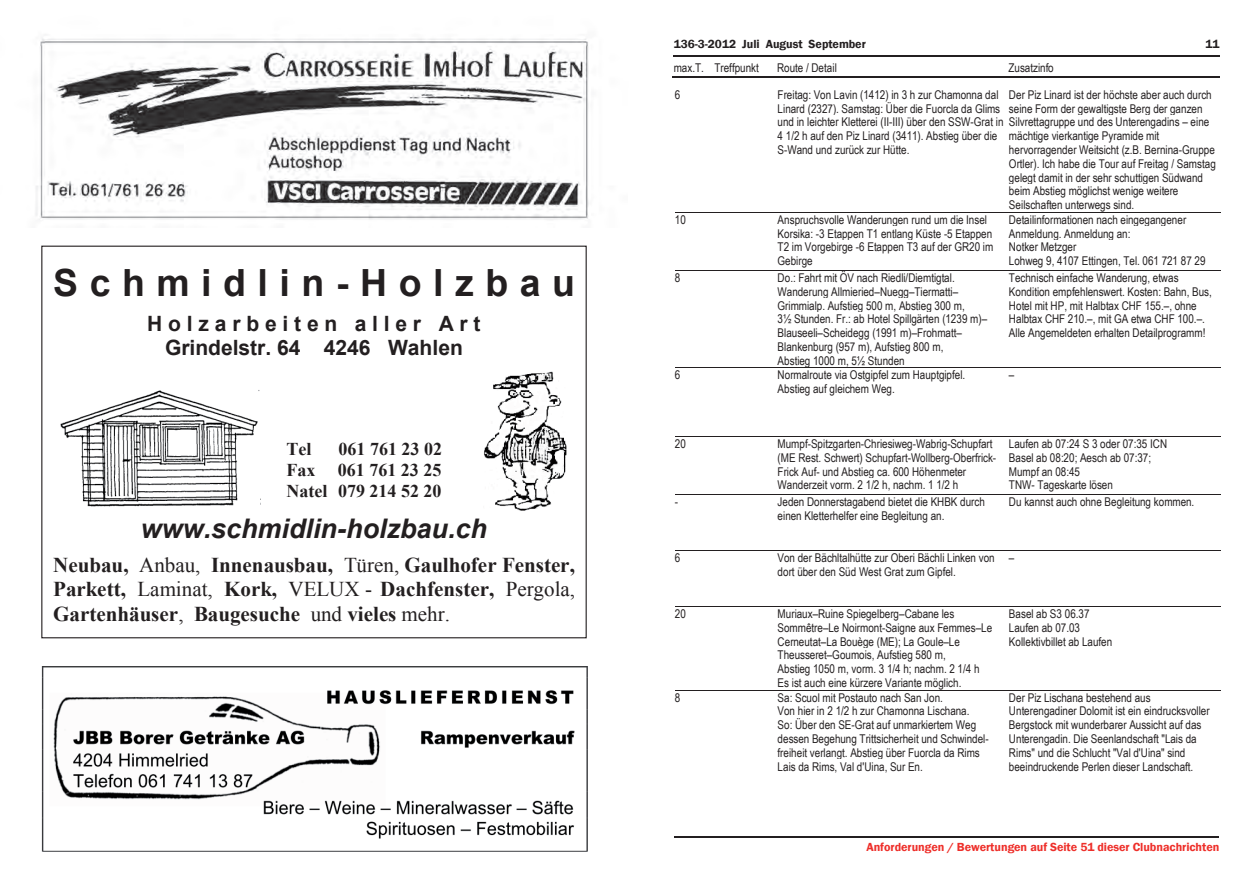
<style>
.page{position:relative;width:1257px;height:893px;background:#fff}
.page>*{position:absolute;margin:0;border:0;box-sizing:border-box;transform-origin:0 0}
.t1{font:700 37.5px "Arial";color:#231f20}
.t2{font:italic 700 27px "Arial";color:#231f20}
.t3{font:700 21px/24.6px "Times New Roman";color:#231f20;text-align:justify}
.t4{font:700 21px/24.2px "Arial";color:#231f20;text-align:center}
.t5{font:700 18px/21.5px "Times New Roman";color:#231f20;text-align:right}
.t6{font:12px/13.8px "Arial Narrow";color:#231f20}
.t7{font:12px "Franklin Gothic Demi";color:#ee2f2a}
.t8{font:12px "Franklin Gothic Demi";letter-spacing:-.005em;color:#231f20}
.s1{font-weight:400}
</style>
<div class="page">
<img style="left:35px;top:38px;width:554px;height:182px">
<img style="left:60px;top:390px;width:201px;height:117px">
<img style="left:484px;top:371px;width:83px;height:140px">
<img style="left:41px;top:666px;width:547px;height:185px">
<hr style="left:674px;top:55px;width:35px;height:1px;background:#231f20">
<hr style="left:709px;top:55px;width:294px;height:1px;background:#231f20">
<hr style="left:1003px;top:55px;width:216px;height:1px;background:#231f20">
<hr style="left:673px;top:76px;width:36px;height:2px;background:#231f20">
<hr style="left:708px;top:76px;width:64px;height:2px;background:#231f20">
<hr style="left:771px;top:76px;width:232px;height:2px;background:#231f20">
<hr style="left:1002px;top:76px;width:217px;height:2px;background:#231f20">
<hr style="left:674px;top:836px;width:545px;height:1px;background:#231f20">
<hr style="left:675px;top:212px;width:35px;height:1px;background:#231f20">
<hr style="left:710px;top:212px;width:295px;height:1px;background:#231f20">
<hr style="left:1005px;top:212px;width:216px;height:1px;background:#231f20">
<hr style="left:675px;top:270px;width:35px;height:1px;background:#231f20">
<hr style="left:710px;top:270px;width:295px;height:1px;background:#231f20">
<hr style="left:1005px;top:270px;width:216px;height:1px;background:#231f20">
<hr style="left:675px;top:367px;width:35px;height:1px;background:#231f20">
<hr style="left:710px;top:367px;width:295px;height:1px;background:#231f20">
<hr style="left:1005px;top:367px;width:216px;height:1px;background:#231f20">
<hr style="left:675px;top:436px;width:35px;height:1px;background:#231f20">
<hr style="left:710px;top:436px;width:295px;height:1px;background:#231f20">
<hr style="left:1005px;top:436px;width:216px;height:1px;background:#231f20">
<hr style="left:675px;top:494px;width:35px;height:1px;background:#231f20">
<hr style="left:710px;top:494px;width:295px;height:1px;background:#231f20">
<hr style="left:1005px;top:494px;width:216px;height:1px;background:#231f20">
<hr style="left:675px;top:550px;width:35px;height:1px;background:#231f20">
<hr style="left:710px;top:550px;width:295px;height:1px;background:#231f20">
<hr style="left:1005px;top:550px;width:216px;height:1px;background:#231f20">
<hr style="left:675px;top:606px;width:35px;height:1px;background:#231f20">
<hr style="left:710px;top:606px;width:295px;height:1px;background:#231f20">
<hr style="left:1005px;top:606px;width:216px;height:1px;background:#231f20">
<hr style="left:675px;top:689px;width:35px;height:1px;background:#231f20">
<hr style="left:710px;top:689px;width:295px;height:1px;background:#231f20">
<hr style="left:1005px;top:689px;width:216px;height:1px;background:#231f20">
<h1 class="t1" style="left:53px;top:262px;width:523px">S c h m i d l i n - H o l z b a u</h1>
<h3 class="t4" style="left:147px;top:311px;width:335px">H o l z a r b e i t e n a l l e r A r t<br>Grindelstr. 64 4246 Wahlen</h3>
<h3 class="t5" style="left:287px;top:438px;width:27px">Tel</h3>
<h3 class="t5" style="left:339px;top:438px;width:105px">061 761 23 02</h3>
<h3 class="t5" style="left:287px;top:458px;width:30px">Fax</h3>
<h3 class="t5" style="left:287px;top:458px;width:157px">061 761 23 25<br>Natel 079 214 52 20</h3>
<h2 class="t2" style="left:141px;top:513px;width:348px">www.schmidlin-holzbau.ch</h2>
<h3 class="t3" style="left:53px;top:552px;width:523px">Neubau, <span class="s1">Anbau,</span> Innenausbau, <span class="s1">Türen,</span> Gaulhofer Fenster, Parkett, <span class="s1">Laminat,</span> Kork, <span class="s1">VELUX -</span> Dachfenster, <span class="s1">Pergola, </span>Gartenhäuser<span class="s1">,</span> Baugesuche <span class="s1">und</span> vieles <span class="s1">mehr.</span></h3>
<p class="t8" style="left:674px;top:37px;width:194px">136-3-2012 Juli August September</p>
<p class="t8" style="left:1205px;top:37px;width:16px">11</p>
<p class="t6" style="left:674px;top:61px;width:87px">max.T. Treffpunkt</p>
<p class="t6" style="left:777px;top:61px;width:61px">Route / Detail</p>
<p class="t6" style="left:1008px;top:61px;width:47px">Zusatzinfo</p>
<p class="t6" style="left:675px;top:88px;width:7px">6</p>
<p class="t6" style="left:778px;top:88px;width:433px">Freitag: Von Lavin (1412) in 3 h zur Chamonna dal<br>Linard (2327). Samstag: Über die Fuorcla da Glims<br>und in leichter Kletterei (II-III) über den SSW-Grat in Silvrettagruppe und des Unterengadins – eine 4 1/2 h auf den Piz Linard (3411). Abstieg über die<br>S-Wand und zurück zur Hütte.</p>
<p class="t6" style="left:1009px;top:88px;width:204px">Der Piz Linard ist der höchste aber auch durch seine Form der gewaltigste Berg der ganzen</p>
<p class="t6" style="left:1009px;top:129px;width:208px">mächtige vierkantige Pyramide mit hervorragender Weitsicht (z.B. Bernina-Gruppe Ortler). Ich habe die Tour auf Freitag / Samstag gelegt damit in der sehr schuttigen Südwand beim Abstieg möglichst wenige weitere Seilschaften unterwegs sind.</p>
<p class="t6" style="left:675px;top:212px;width:13px">10</p>
<p class="t6" style="left:778px;top:212px;width:217px">Anspruchsvolle Wanderungen rund um die Insel Korsika: -3 Etappen T1 entlang Küste -5 Etappen T2 im Vorgebirge -6 Etappen T3 auf der GR20 im Gebirge</p>
<p class="t6" style="left:1009px;top:212px;width:198px">Detailinformationen nach eingegangener<br>Anmeldung. Anmeldung an:<br>Notker Metzger<br>Lohweg 9, 4107 Ettingen, Tel. 061 721 87 29</p>
<p class="t6" style="left:675px;top:270px;width:7px">8</p>
<p class="t6" style="left:778px;top:270px;width:211px">Do.: Fahrt mit ÖV nach Riedli/Diemtigtal.<br>Wanderung Allmieried–Nuegg–Tiermatti– Grimmialp. Aufstieg 500 m, Abstieg 300 m,<br>3½ Stunden. Fr.: ab Hotel Spillgärten (1239 m)– Blauseeli–Scheidegg (1991 m)–Frohmatt– Blankenburg (957 m), Aufstieg 800 m,<br>Abstieg 1000 m, 5½ Stunden</p>
<p class="t6" style="left:1009px;top:270px;width:204px">Technisch einfache Wanderung, etwas Kondition empfehlenswert. Kosten: Bahn, Bus, Hotel mit HP, mit Halbtax CHF 155.–, ohne Halbtax CHF 210.–, mit GA etwa CHF 100.–.<br>Alle Angemeldeten erhalten Detailprogramm!</p>
<p class="t6" style="left:675px;top:368px;width:7px">6</p>
<p class="t6" style="left:778px;top:368px;width:189px">Normalroute via Ostgipfel zum Hauptgipfel.<br>Abstieg auf gleichem Weg.</p>
<p class="t6" style="left:1009px;top:368px;width:7px">–</p>
<p class="t6" style="left:675px;top:436px;width:13px">20</p>
<p class="t6" style="left:778px;top:436px;width:220px">Mumpf-Spitzgarten-Chriesiweg-Wabrig-Schupfart (ME Rest. Schwert) Schupfart-Wollberg-Oberfrick-Frick Auf- und Abstieg ca. 600 Höhenmeter Wanderzeit vorm. 2 1/2 h, nachm. 1 1/2 h</p>
<p class="t6" style="left:1009px;top:436px;width:160px">Laufen ab 07:24 S 3 oder 07:35 ICN<br>Basel ab 08:20; Aesch ab 07:37;<br>Mumpf an 08:45<br>TNW- Tageskarte lösen</p>
<p class="t6" style="left:675px;top:495px;width:5px">-</p>
<p class="t6" style="left:778px;top:495px;width:209px">Jeden Donnerstagabend bietet die KHBK durch einen Kletterhelfer eine Begleitung an.</p>
<p class="t6" style="left:1009px;top:495px;width:187px">Du kannst auch ohne Begleitung kommen.</p>
<p class="t6" style="left:675px;top:550px;width:7px">6</p>
<p class="t6" style="left:778px;top:550px;width:219px">Von der Bächltalhütte zur Oberi Bächli Linken von dort über den Süd West Grat zum Gipfel.</p>
<p class="t6" style="left:1009px;top:550px;width:7px">–</p>
<p class="t6" style="left:675px;top:606px;width:13px">20</p>
<p class="t6" style="left:778px;top:606px;width:216px">Muriaux–Ruine Spiegelberg–Cabane les Sommêtre–Le Noirmont-Saigne aux Femmes–Le Cerneutat–La Bouège (ME); La Goule–Le Theusseret–Goumois, Aufstieg 580 m,<br>Abstieg 1050 m, vorm. 3 1/4 h; nachm. 2 1/4 h Es ist auch eine kürzere Variante möglich.</p>
<p class="t6" style="left:1009px;top:606px;width:105px">Basel ab S3 06.37<br>Laufen ab 07.03<br>Kollektivbillet ab Laufen</p>
<p class="t6" style="left:675px;top:690px;width:7px">8</p>
<p class="t6" style="left:778px;top:690px;width:213px">Sa: Scuol mit Postauto nach San Jon.<br>Von hier in 2 1/2 h zur Chamonna Lischana.<br>So: Über den SE-Grat auf unmarkiertem Weg dessen Begehung Trittsicherheit und Schwindel&shy;freiheit verlangt. Abstieg über Fuorcla da Rims Lais da Rims, Val d'Uina, Sur En.</p>
<p class="t6" style="left:1009px;top:690px;width:202px">Der Piz Lischana bestehend aus Unterengadiner Dolomit ist ein eindrucksvoller Bergstock mit wunderbarer Aussicht auf das Unterengadin. Die Seenlandschaft "Lais da Rims" und die Schlucht "Val d'Uina" sind beeindruckende Perlen dieser Landschaft.</p>
<p class="t7" style="left:866px;top:839px;width:355px">Anforderungen / Bewertungen auf Seite 51 dieser Clubnachrichten</p>
</div>
